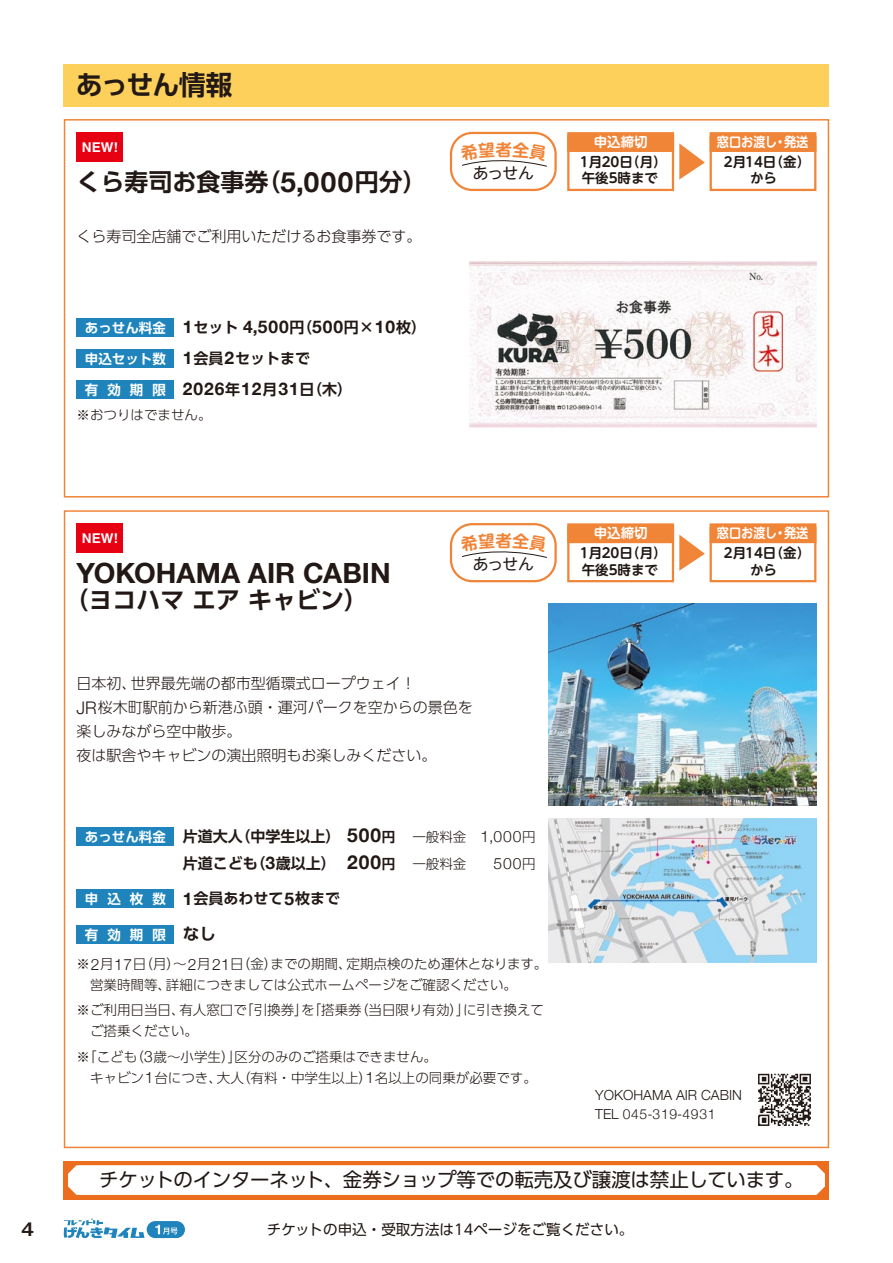
<style>
.page{position:relative;width:893px;height:1263px;background:#fff}
.page>*{position:absolute;margin:0;border:0;box-sizing:border-box;transform-origin:0 0}
.t1{font:700 27.9px "Helvetica Neue";letter-spacing:-.005em;color:#221815}
.t2{font:700 27px "UD Shin Go Pro De";letter-spacing:-.035em;color:#221815}
.t3{font:700 24px "UD Shin Go Pro De";color:#221815}
.t4{font:19.5px "UD Shin Go Pro";letter-spacing:-.015em;color:#221815}
.t5{font:700 17.4px "Helvetica Neue";letter-spacing:.055em;color:#221815}
.t6{font:700 17.25px "Gothic MB101 Pro De";color:#221815}
.t7{font:700 16.5px "UD Shin M Go Pr 6 N De";color:#f08437}
.t8{font:700 16.5px "UD Shin Go Pro De";color:#221815}
.t9{font:15.75px "UD Shin M Go Pr 6 N";letter-spacing:-.05em;color:#221815}
.t10{font:300 15.6px "Helvetica Neue";color:#221815}
.t11{font:300 15px/24px "UD Shin Go Pro";color:#221815}
.t12{font:700 15px "UD Shin Go Pro De";color:#221815}
.t13{font:14.55px "UD Shin Go Pro";color:#221815}
.t14{font:300 13.95px/19.5px "Helvetica Neue";color:#221815}
.t15{font:300 13.5px/21px "UD Shin Go Pro";color:#221815}
.t16{font:700 13.5px/16.5px "UD Shin M Go Pr 6 N De";color:#221815}
.t17{font:700 13.5px "UD Shin Go Pro De";color:#fff}
.t18{font:700 13.5px "UD Shin M Go Pr 6 N De";color:#fff;scale:.9 1}
.t19{font:700 13.5px "UD Shin M Go Pr 6 N De";color:#fff}
.t20{font:700 13.5px "Helvetica";color:#fff}
.s1{font-family:"Helvetica Neue";font-size:27.9px}
.s2{font-family:"UD Shin Go Pro De";font-size:15px}
.s3{font-family:"Helvetica Neue";font-size:17.4px}
.s4{font-family:"Helvetica Neue";font-size:19.2px}
.s5{font-size:13.5px}
.s6{font-family:"Helvetica Neue";font-size:15.6px}
.s7{font-family:"UD Shin Go Pro";font-size:13.5px}
</style>
<div class="page">
<div style="left:450px;top:132px;width:107px;height:59px;border:2px solid #f08437;border-radius:21px"></div>
<div style="left:567px;top:135px;width:107px;height:56px;background:#fff;border:2px solid #f08437"></div>
<div style="left:567px;top:132px;width:107px;height:20px;background:#f08437;border:2px solid #f08437"></div>
<div style="left:710px;top:136px;width:106px;height:55px;background:#fff;border:2px solid #f08437"></div>
<div style="left:710px;top:132px;width:106px;height:20px;background:#f08437;border:2px solid #f08437"></div>
<svg style="left:679px;top:143px;width:26px;height:36px"></svg>
<div style="left:64px;top:119px;width:765px;height:378px;border:2px solid #f08437"></div>
<div style="left:77px;top:318px;width:97px;height:19px;background:#1e84bb"></div>
<div style="left:77px;top:349px;width:97px;height:19px;background:#1e84bb"></div>
<div style="left:77px;top:380px;width:97px;height:19px;background:#1e84bb"></div>
<img style="left:469px;top:261px;width:347px;height:166px">
<div style="left:77px;top:132px;width:46px;height:30px;background:#e60012"></div>
<div style="left:64px;top:1161px;width:765px;height:38px;background:#ed6d1f"></div>
<svg style="left:68px;top:1165px;width:757px;height:30px"></svg>
<div style="left:64px;top:64px;width:765px;height:42px;background:#fcd05b"></div>
<div style="left:450px;top:523px;width:107px;height:59px;border:2px solid #f08437;border-radius:21px"></div>
<div style="left:567px;top:526px;width:107px;height:56px;background:#fff;border:2px solid #f08437"></div>
<div style="left:567px;top:523px;width:107px;height:20px;background:#f08437;border:2px solid #f08437"></div>
<div style="left:710px;top:527px;width:106px;height:55px;background:#fff;border:2px solid #f08437"></div>
<div style="left:710px;top:523px;width:106px;height:20px;background:#f08437;border:2px solid #f08437"></div>
<svg style="left:679px;top:535px;width:26px;height:36px"></svg>
<div style="left:77px;top:523px;width:46px;height:30px;background:#e60012"></div>
<img style="left:549px;top:604px;width:267px;height:202px">
<img style="left:549px;top:818px;width:267px;height:145px">
<div style="left:77px;top:827px;width:97px;height:19px;background:#1e84bb"></div>
<div style="left:77px;top:890px;width:97px;height:18px;background:#1e84bb"></div>
<div style="left:77px;top:925px;width:97px;height:19px;background:#1e84bb"></div>
<img style="left:758px;top:1073px;width:53px;height:53px">
<svg style="left:64px;top:1218px;width:80px;height:20px"></svg>
<div style="left:147px;top:1221px;width:38px;height:17px;background:#1e84bb;border-radius:9px"></div>
<svg style="left:155px;top:1225px;width:23px;height:9px"></svg>
<svg style="left:462px;top:160px;width:85px;height:7px"></svg>
<svg style="left:462px;top:551px;width:85px;height:7px"></svg>
<p class="t6" style="left:21px;top:1215px;width:15px">4</p>
<h2 class="t2" style="left:76px;top:63px;width:158px">あっせん情報</h2>
<p class="t20" style="left:82px;top:139px;width:37px">NEW!</p>
<h3 class="t3" style="left:77px;top:163px;width:352px">くら寿司お食事券（<span class="s1">5,000</span>円分）</h3>
<p class="t11" style="left:77px;top:223px;width:346px">くら寿司全店舗でご利用いただけるお食事券です。</p>
<p class="t5" style="left:183px;top:313px;width:245px">1<span class="s2">セット</span> 4,500<span class="s2">円（</span>500<span class="s2">円×</span>10<span class="s2">枚）</span></p>
<p class="t12" style="left:183px;top:346px;width:129px"><span class="s3">1</span>会員<span class="s3">2</span>セットまで</p>
<p class="t5" style="left:183px;top:375px;width:171px">2026<span class="s2">年</span>12<span class="s2">月</span>31<span class="s2">日（木）</span></p>
<p class="t15" style="left:77px;top:404px;width:137px">※おつりはでません。</p>
<p class="t17" style="left:85px;top:316px;width:82px">あっせん料金</p>
<p class="t17" style="left:85px;top:347px;width:82px">申込セット数</p>
<p class="t17" style="left:85px;top:378px;width:82px">有効期限</p>
<p class="t20" style="left:82px;top:530px;width:37px">NEW!</p>
<h1 class="t1" style="left:77px;top:552px;width:316px">YOKOHAMA AIR CABIN</h1>
<h3 class="t3" style="left:65px;top:581px;width:305px">（ヨコハマエアキャビン）</h3>
<p class="t19" style="left:594px;top:130px;width:55px">申込締切</p>
<p class="t7" style="left:495px;top:136px;width:18px">者</p>
<p class="t18" style="left:717px;top:130px;width:103px">窓口お渡し・発送</p>
<p class="t16" style="left:580px;top:153px;width:88px">1月20日（月）午後5時まで</p>
<p class="t16" style="left:724px;top:153px;width:88px;text-align:center">2月14日（金）から</p>
<p class="t9" style="left:473px;top:160px;width:63px">あっせん</p>
<p class="t19" style="left:594px;top:522px;width:55px">申込締切</p>
<p class="t7" style="left:495px;top:527px;width:18px">者</p>
<p class="t18" style="left:717px;top:522px;width:103px">窓口お渡し・発送</p>
<p class="t16" style="left:580px;top:544px;width:88px">1月20日（月）午後5時まで</p>
<p class="t16" style="left:724px;top:544px;width:88px;text-align:center">2月14日（金）から</p>
<p class="t9" style="left:473px;top:551px;width:63px">あっせん</p>
<p class="t11" style="left:77px;top:671px;width:398px">日本初、世界最先端の都市型循環式ロープウェイ！<br><span class="s3">JR</span>桜木町駅前から新港ふ頭・運河パークを空からの景色を楽しみながら空中散歩。<br>夜は駅舎やキャビンの演出照明もお楽しみください。</p>
<p class="t12" style="left:183px;top:824px;width:214px">片道大人（中学生以上） <span class="s4">500</span><span class="s5">円</span></p>
<p class="t15" style="left:412px;top:825px;width:125px">一般料金 <span class="s6">1,000</span>円</p>
<p class="t12" style="left:183px;top:851px;width:214px">片道こども（<span class="s3">3</span>歳以上） <span class="s4">200</span><span class="s5">円</span></p>
<p class="t15" style="left:412px;top:852px;width:55px">一般料金</p>
<p class="t10" style="left:494px;top:851px;width:44px">500<span class="s7">円</span></p>
<p class="t12" style="left:183px;top:886px;width:159px"><span class="s3">1</span>会員あわせて<span class="s3">5</span>枚まで</p>
<p class="t8" style="left:183px;top:920px;width:34px">なし</p>
<p class="t15" style="left:90px;top:953px;width:459px;text-indent:-14px">※<span class="s6">2</span>月<span class="s6">17</span>日（月）～<span class="s6">2</span>月<span class="s6">21</span>日（金）までの期間、定期点検のため運休となります。営業時間等、詳細につきましては公式ホームページをご確認ください。</p>
<p class="t15" style="left:90px;top:999px;width:455px;text-indent:-14px">※ご利用日当日、有人窓口で「引換券」を「搭乗券（当日限り有効）」に引き換えてご搭乗ください。</p>
<p class="t15" style="left:90px;top:1045px;width:448px;text-indent:-14px">※「こども（<span class="s6">3</span>歳～小学生）」区分のみのご搭乗はできません。<br>キャビン<span class="s6">1</span>台につき、大人（有料・中学生以上）<span class="s6">1</span>名以上の同乗が必要です。</p>
<p class="t17" style="left:85px;top:826px;width:82px">あっせん料金</p>
<p class="t17" style="left:85px;top:888px;width:82px">申込枚数</p>
<p class="t17" style="left:85px;top:924px;width:82px">有効期限</p>
<p class="t14" style="left:595px;top:1084px;width:148px">YOKOHAMA AIR CABIN<br>TEL 045-319-4931</p>
<h3 class="t4" style="left:99px;top:1164px;width:706px">チケットのインターネット、金券ショップ等での転売及び譲渡は禁止しています。</h3>
<p class="t13" style="left:267px;top:1217px;width:368px">チケットの申込・受取方法は14ページをご覧ください。</p>
</div>
